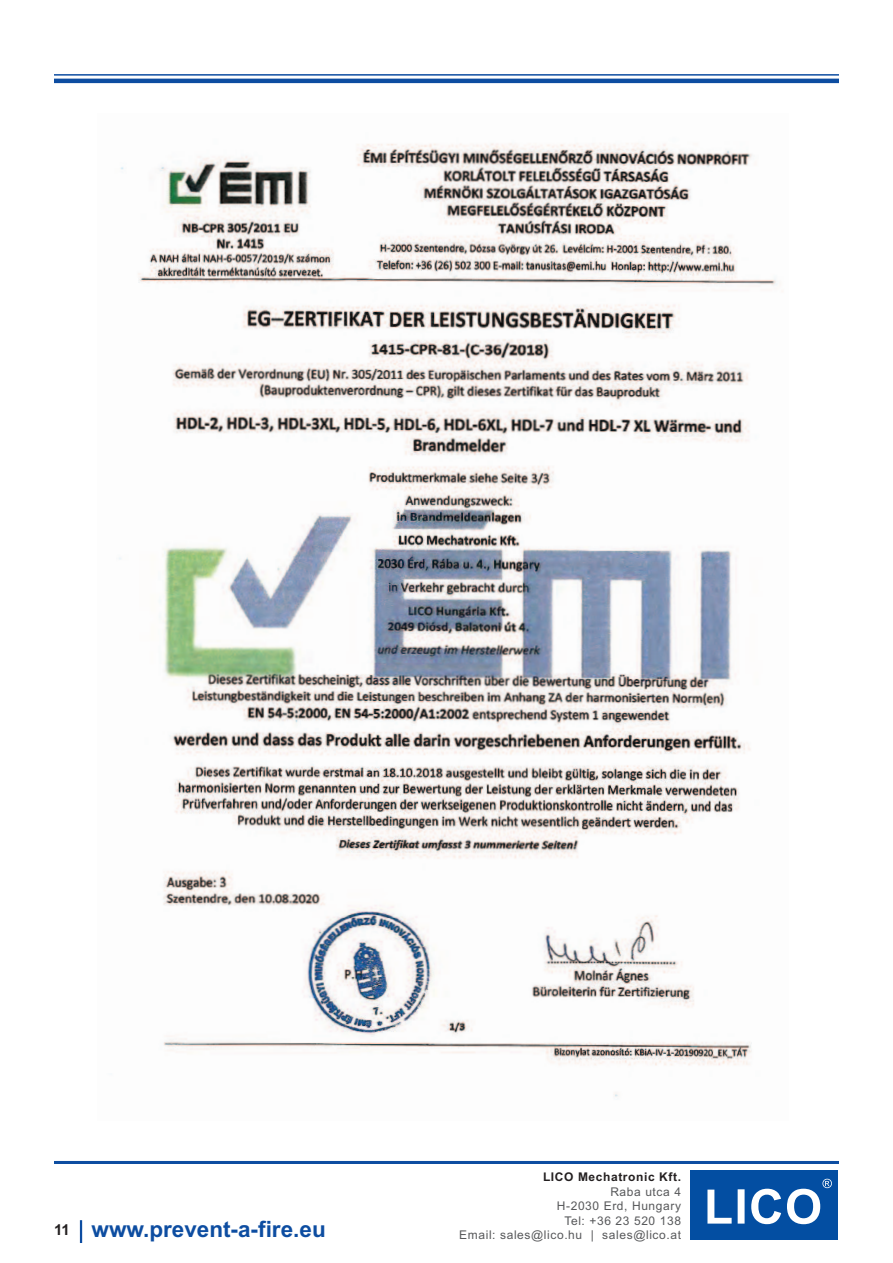
<style>
.page{position:relative;width:893px;height:1263px;background:#fff}
.page>*{position:absolute;margin:0;border:0;box-sizing:border-box;transform-origin:0 0}
.t1{font:700 22.5px "Arial";color:#0d4da1}
.t2{font:12px/14.4px "Arial";letter-spacing:.05em;color:#57585a;text-align:right}
.t3{font:700 12px "Arial";letter-spacing:.05em;color:#231f20}
.s1{font-size:15px;color:#231f20}
</style>
<div class="page">
<hr style="left:54px;top:74px;width:785px;height:2px;background:#0d4da1">
<hr style="left:54px;top:79px;width:785px;height:4px;background:#0d4da1">
<hr style="left:80px;top:1220px;width:2px;height:23px;background:#0d4da1">
<div style="left:691px;top:1170px;width:147px;height:70px;background:#034ea2"></div>
<svg style="left:707px;top:1179px;width:125px;height:45px"></svg>
<hr style="left:56px;top:1161px;width:778px;height:3px;background:#0d4da1">
<img style="left:119px;top:143px;width:664px;height:954px">
<h1 class="t1" style="left:54px;top:1216px;width:273px"><span class="s1">11</span> www.prevent-a-fire.eu</h1>
<p class="t3" style="left:543px;top:1170px;width:140px">LICO Mechatronic Kft.</p>
<p class="t2" style="left:459px;top:1184px;width:223px">Raba utca 4<br>H-2030 Erd, Hungary<br>Tel: +36 23 520 138<br>Email: sales@lico.hu | sales@lico.at</p>
</div>
